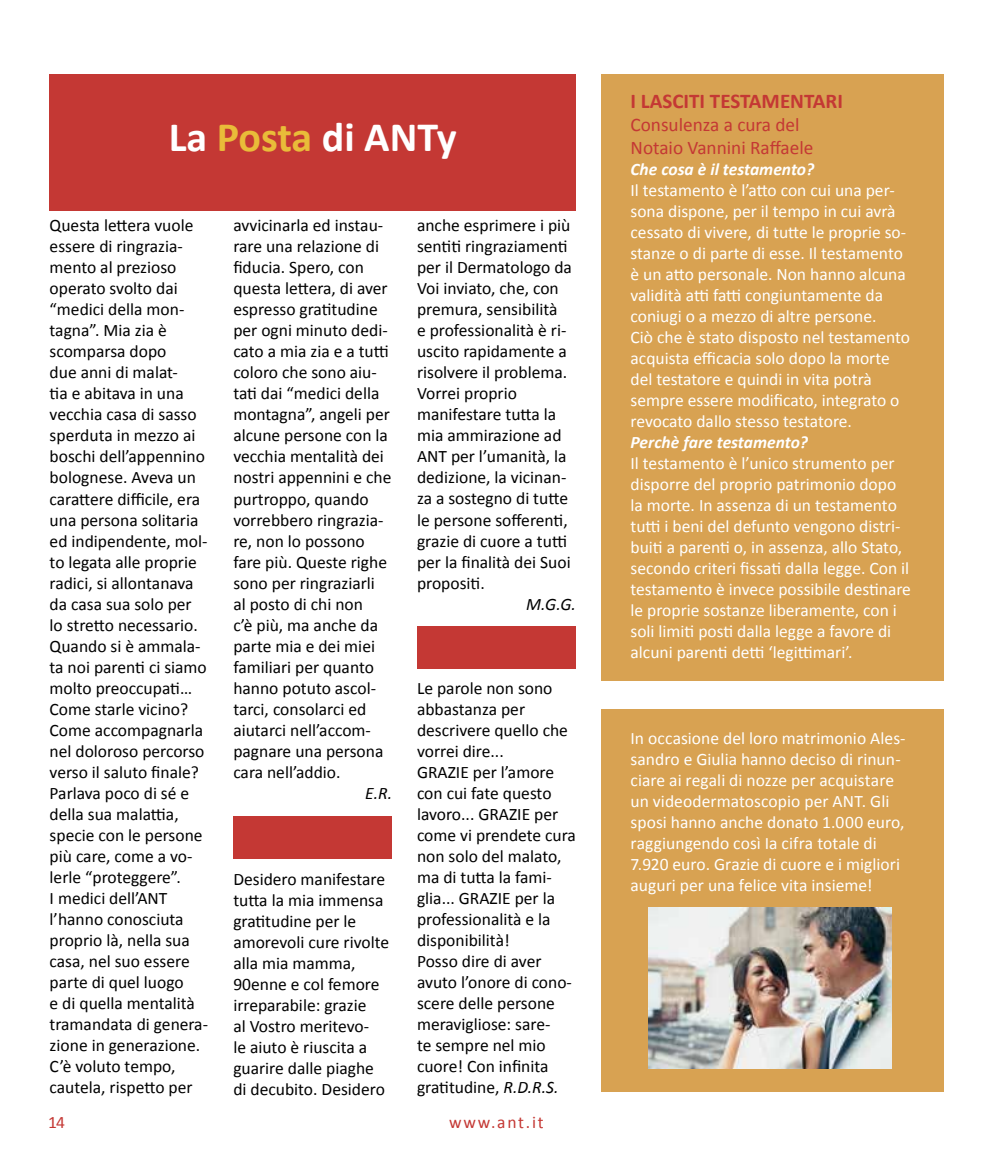
<style>
.page{position:relative;width:993px;height:1166px;background:#fff}
.page>*{position:absolute;margin:0;border:0;box-sizing:border-box;transform-origin:0 0}
.t1{font:700 42px "Calibri";color:#fff}
.t2{font:700 21px "Calibri";color:#c43834}
.t3{font:19.25px/23.1px "Calibri";color:#c43834}
.t4{font:17.5px/21px "Calibri";color:#000}
.t5{font:17.5px/21px "Calibri";color:#fff}
.t6{font:italic 700 17.5px "Calibri";color:#fff}
.t7{font:17.5px "Calibri";letter-spacing:.1em;color:#c43834}
.t8{font:italic 17.5px "Calibri";color:#000}
.s1{color:#e9bc39}
.s2{font-style:italic}
</style>
<div class="page">
<div style="left:50px;top:74px;width:525px;height:137px;background:#c43834"></div>
<div style="left:417px;top:626px;width:158px;height:42px;background:#c43834"></div>
<div style="left:600px;top:709px;width:343px;height:382px;background:#d8a252"></div>
<div style="left:600px;top:74px;width:343px;height:607px;background:#d8a252"></div>
<div style="left:233px;top:816px;width:159px;height:42px;background:#c43834"></div>
<img style="left:648px;top:907px;width:243px;height:162px">
<h1 class="t1" style="left:169px;top:110px;width:289px">La <span class="s1">Posta</span> di ANTy</h1>
<p class="t4" style="left:50px;top:215px;width:160px">Questa lettera vuole essere di ringrazia&shy;mento al prezioso operato svolto dai “medici della mon&shy;tagna”. Mia zia è scomparsa dopo<br>due anni di malat-<br>tia e abitava in una vecchia casa di sasso sperduta in mezzo ai boschi dell’appennino bolognese. Aveva un carattere difficile, era una persona solitaria ed indipendente, mol&shy;to legata alle proprie radici, si allontanava da casa sua solo per lo stretto necessario.<br>Quando si è ammala&shy;ta noi parenti ci siamo molto preoccupati…<br>Come starle vicino?<br>Come accompagnarla nel doloroso percorso verso il saluto finale?<br>Parlava poco di sé e della sua malattia, specie con le persone più care, come a vo&shy;lerle “proteggere”.<br>I medici dell’ANT l’hanno conosciuta proprio là, nella sua casa, nel suo essere parte di quel luogo<br>e di quella mentalità tramandata di genera&shy;zione in generazione.<br>C’è voluto tempo, cautela, rispetto per</p>
<p class="t4" style="left:233px;top:215px;width:159px">avvicinarla ed instau&shy;rare una relazione di fiducia. Spero, con questa lettera, di aver espresso gratitudine per ogni minuto dedi&shy;cato a mia zia e a tutti coloro che sono aiu&shy;tati dai “medici della montagna”, angeli per alcune persone con la vecchia mentalità dei nostri appennini e che purtroppo, quando vorrebbero ringrazia&shy;re, non lo possono fare più. Queste righe sono per ringraziarli al posto di chi non<br>c’è più, ma anche da parte mia e dei miei familiari per quanto hanno potuto ascol&shy;tarci, consolarci ed aiutarci nell’accom&shy;pagnare una persona cara nell’addio.</p>
<p class="t8" style="left:365px;top:781px;width:28px">E.R.</p>
<p class="t4" style="left:233px;top:869px;width:157px">Desidero manifestare tutta la mia immensa gratitudine per le amorevoli cure rivolte alla mia mamma,<br>90enne e col femore irreparabile: grazie<br>al Vostro meritevo-<br>le aiuto è riuscita a guarire dalle piaghe di decubito. Desidero</p>
<p class="t4" style="left:417px;top:215px;width:156px">anche esprimere i più sentiti ringraziamenti per il Dermatologo da<br>Voi inviato, che, con premura, sensibilità<br>e professionalità è ri&shy;uscito rapidamente a risolvere il problema.<br>Vorrei proprio manifestare tutta la mia ammirazione ad<br>ANT per l’umanità, la dedizione, la vicinan&shy;za a sostegno di tutte le persone sofferenti, grazie di cuore a tutti per la finalità dei Suoi propositi.</p>
<p class="t8" style="left:526px;top:592px;width:51px">M.G.G.</p>
<p class="t4" style="left:417px;top:677px;width:160px">Le parole non sono abbastanza per descrivere quello che vorrei dire...<br>GRAZIE per l’amore con cui fate questo lavoro... GRAZIE per come vi prendete cura non solo del malato, ma di tutta la fami&shy;glia... GRAZIE per la professionalità e la disponibilità!<br>Posso dire di aver avuto l’onore di cono&shy;scere delle persone meravigliose: sare-<br>te sempre nel mio cuore! Con infinita gratitudine, <span class="s2">R.D.R.S.</span></p>
<p class="t7" style="left:48px;top:1111px;width:18px">14</p>
<p class="t7" style="left:449px;top:1111px;width:96px">www.ant.it</p>
<p class="t2" style="left:630px;top:87px;width:214px">I LASCITI TESTAMENTARI</p>
<p class="t3" style="left:630px;top:113px;width:184px">Consulenza a cura del<br>Notaio Vannini Raffaele</p>
<p class="t6" style="left:630px;top:158px;width:185px">Che cosa è il testamento?</p>
<p class="t5" style="left:630px;top:180px;width:281px">Il testamento è l’atto con cui una per&shy;sona dispone, per il tempo in cui avrà cessato di vivere, di tutte le proprie so&shy;stanze o di parte di esse. Il testamento è un atto personale. Non hanno alcuna validità atti fatti congiuntamente da coniugi o a mezzo di altre persone.<br>Ciò che è stato disposto nel testamento acquista efficacia solo dopo la morte del testatore e quindi in vita potrà sempre essere modificato, integrato o revocato dallo stesso testatore.</p>
<p class="t6" style="left:630px;top:431px;width:179px">Perchè fare testamento?</p>
<p class="t5" style="left:630px;top:453px;width:282px">Il testamento è l’unico strumento per disporre del proprio patrimonio dopo la morte. In assenza di un testamento tutti i beni del defunto vengono distri&shy;buiti a parenti o, in assenza, allo Stato, secondo criteri fissati dalla legge. Con il testamento è invece possibile destinare le proprie sostanze liberamente, con i soli limiti posti dalla legge a favore di alcuni parenti detti ‘legittimari’.</p>
<p class="t5" style="left:630px;top:727px;width:276px">In occasione del loro matrimonio Ales&shy;sandro e Giulia hanno deciso di rinun&shy;ciare ai regali di nozze per acquistare un videodermatoscopio per ANT. Gli sposi hanno anche donato 1.000 euro, raggiungendo così Ia cifra totale di 7.920 euro. Grazie di cuore e i migliori auguri per una felice vita insieme!</p>
</div>
